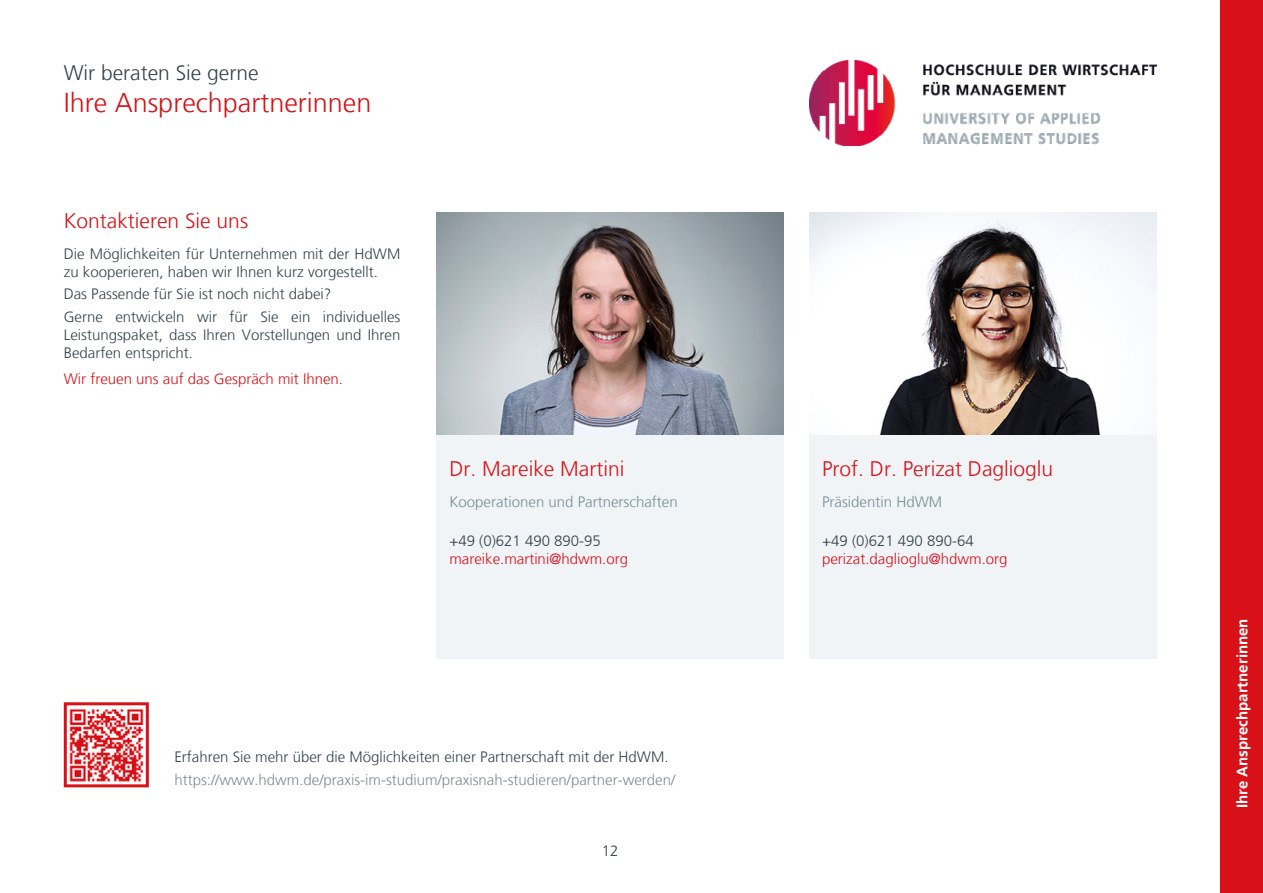
<style>
.page{position:relative;width:1263px;height:893px;background:#fff}
.page>*{position:absolute;margin:0;border:0;box-sizing:border-box;transform-origin:0 0}
.t1{font:300 27px "Frutiger LT";color:#d81017}
.t2{font:300 21px "Frutiger LT";color:#d81017}
.t3{font:300 21px "Frutiger LT";color:#33424a}
.t4{font:300 15px/18px "Frutiger LT";color:#33424a}
.t5{font:300 15px "Frutiger LT";color:#80898e}
.t6{font:300 15px "Frutiger LT";color:#db0e1a}
.t7{font:300 15px "Frutiger LT";color:#758d9a}
.t8{font:300 15px "Frutiger LT";color:#d81017}
.t9{font:700 15px "Frutiger LT";color:#fff}
</style>
<div class="page">
<div style="left:1220px;top:0;width:43px;height:893px;background:#d81017"></div>
<div style="left:437px;top:435px;width:347px;height:224px;background:#f0f4f6"></div>
<div style="left:809px;top:435px;width:348px;height:224px;background:#f0f4f6"></div>
<img style="left:809px;top:213px;width:348px;height:222px">
<img style="left:437px;top:213px;width:347px;height:222px">
<img style="left:809px;top:60px;width:348px;height:86px">
<img style="left:69px;top:708px;width:75px;height:74px">
<div style="left:64px;top:702px;width:85px;height:85px;border:3px solid #d81017"></div>
<h2 class="t3" style="left:64px;top:60px;width:196px">Wir beraten Sie gerne</h2>
<h1 class="t1" style="left:64px;top:87px;width:309px">Ihre Ansprechpartnerinnen</h1>
<h2 class="t2" style="left:64px;top:209px;width:186px">Kontaktieren Sie uns</h2>
<p class="t4" style="left:64px;top:245px;width:338px">Die Möglichkeiten für Unternehmen mit der HdWM zu kooperieren, haben wir Ihnen kurz vorgestellt.</p>
<p class="t4" style="left:64px;top:283px;width:338px;line-height:22.2px">Das Passende für Sie ist noch nicht dabei?<br>Gerne entwickeln wir für Sie ein individuelles</p>
<p class="t4" style="left:64px;top:326px;width:338px">Leistungspaket, dass Ihren Vorstellungen und Ihren<br>Bedarfen entspricht.</p>
<p class="t8" style="left:64px;top:370px;width:281px">Wir freuen uns auf das Gespräch mit Ihnen.</p>
<h2 class="t2" style="left:449px;top:457px;width:176px">Dr. Mareike Martini</h2>
<p class="t7" style="left:449px;top:493px;width:230px">Kooperationen und Partnerschaften</p>
<p class="t4" style="left:449px;top:532px;width:153px">+49 (0)621 490 890-95</p>
<p class="t6" style="left:449px;top:550px;width:180px">mareike.martini@hdwm.org</p>
<p class="t4" style="left:174px;top:748px;width:496px">Erfahren Sie mehr über die Möglichkeiten einer Partnerschaft mit der HdWM.</p>
<p class="t5" style="left:174px;top:771px;width:502px">https://www.hdwm.de/praxis-im-studium/praxisnah-studieren/partner-werden/</p>
<p class="t4" style="left:602px;top:842px;width:18px">12</p>
<h2 class="t2" style="left:822px;top:457px;width:233px">Prof. Dr. Perizat Daglioglu</h2>
<p class="t7" style="left:822px;top:493px;width:122px">Präsidentin HdWM</p>
<p class="t4" style="left:822px;top:532px;width:153px">+49 (0)621 490 890-64</p>
<p class="t6" style="left:822px;top:550px;width:187px">perizat.daglioglu@hdwm.org</p>
<p class="t9" style="left:1233px;top:808px;width:191px;rotate:-90deg">Ihre Ansprechpartnerinnen</p>
</div>
